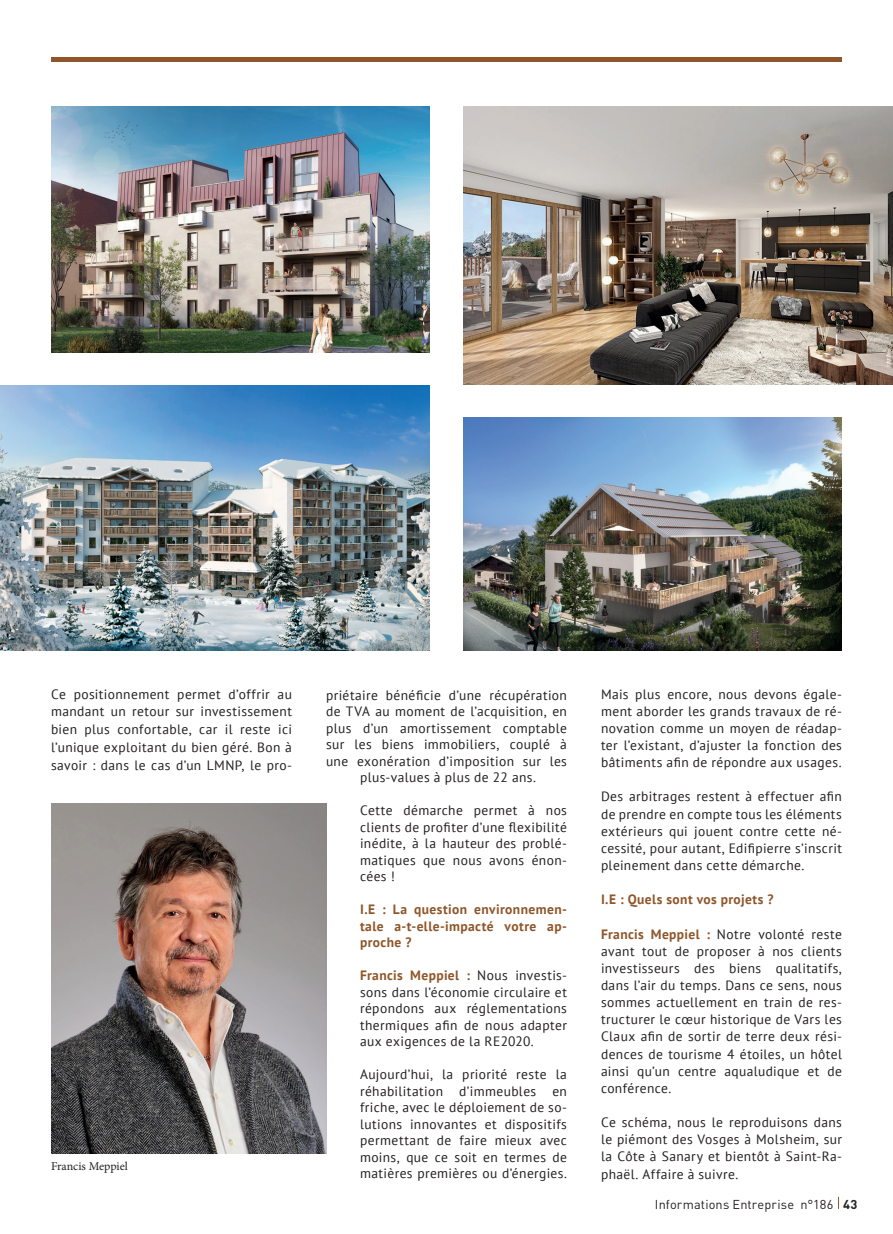
<style>
.page{position:relative;width:893px;height:1234px;background:#fff}
.page>*{position:absolute;margin:0;border:0;box-sizing:border-box;transform-origin:0 0}
.t1{font:13.5px/17.1px "PT Sans";letter-spacing:.03em;color:#231f20;text-align:justify}
.t2{font:700 13.5px/16.5px "PT Sans";letter-spacing:.03em;color:#8f562a;text-align:justify}
.t3{font:12.75px "DIN Pro";letter-spacing:.015em;color:#231f20}
.t4{font:12px "Minion Pro";letter-spacing:-.005em;color:#231f20}
.s1{font-weight:700;color:#8f562a}
.s2{font-weight:700}
</style>
<div class="page">
<svg style="left:838px;top:1196px;width:1px;height:12px"></svg>
<div style="left:51px;top:57px;width:791px;height:5px;background:#8f562a"></div>
<img style="left:51px;top:803px;width:275px;height:350px">
<img style="left:463px;top:106px;width:430px;height:278px">
<img style="left:463px;top:417px;width:379px;height:233px">
<img style="left:0;top:386px;width:429px;height:264px">
<img style="left:51px;top:106px;width:378px;height:246px">
<p class="t1" style="left:51px;top:684px;width:242px;line-height:17.7px">Ce positionnement permet d’offrir au mandant un retour sur investissement bien plus confortable, car il reste ici l’unique exploitant du bien géré. Bon à savoir : dans le cas d’un LMNP, le pro-</p>
<p class="t1" style="left:326px;top:686px;width:242px;line-height:16.5px;text-align:center">priétaire bénéficie d’une récupération de TVA au moment de l’acquisition, en plus d’un amortissement comptable sur les biens immobiliers, couplé à une exonération d’imposition sur les plus-values à plus de 22 ans.</p>
<p class="t1" style="left:360px;top:801px;width:208px;line-height:16.5px">Cette démarche permet à nos clients de profiter d’une flexibilité inédite, à la hauteur des problé&shy;matiques que nous avons énon&shy;cées !</p>
<p class="t2" style="left:360px;top:900px;width:208px">I.E : La question environnemen&shy;tale a-t-elle-impacté votre ap&shy;proche ?</p>
<p class="t1" style="left:360px;top:966px;width:208px;line-height:16.5px"><span class="s1">Francis Meppiel :</span> Nous investis&shy;sons dans l’économie circulaire et répondons aux réglementations thermiques afin de nous adapter aux exigences de la RE2020.</p>
<p class="t1" style="left:360px;top:1065px;width:208px;line-height:16.5px">Aujourd’hui, la priorité reste la réhabilitation d’immeubles en friche, avec le déploiement de so&shy;lutions innovantes et dispositifs permettant de faire mieux avec moins, que ce soit en termes de matières premières ou d’énergies.</p>
<p class="t4" style="left:51px;top:1158px;width:78px">Francis Meppiel</p>
<p class="t1" style="left:601px;top:684px;width:242px">Mais plus encore, nous devons égale&shy;ment aborder les grands travaux de ré&shy;novation comme un moyen de réadap&shy;ter l’existant, d’ajuster la fonction des bâtiments afin de répondre aux usages.</p>
<p class="t1" style="left:601px;top:787px;width:242px">Des arbitrages restent à effectuer afin de prendre en compte tous les éléments extérieurs qui jouent contre cette né&shy;cessité, pour autant, Edifipierre s’inscrit pleinement dans cette démarche.</p>
<p class="t2" style="left:601px;top:890px;width:174px">I.E : Quels sont vos projets ?</p>
<p class="t1" style="left:601px;top:924px;width:242px"><span class="s1">Francis Meppiel :</span> Notre volonté reste avant tout de proposer à nos clients investisseurs des biens qualitatifs, dans l’air du temps. Dans ce sens, nous sommes actuellement en train de res&shy;tructurer le cœur historique de Vars les Claux afin de sortir de terre deux rési&shy;dences de tourisme 4 étoiles, un hôtel ainsi qu’un centre aqualudique et de conférence.</p>
<p class="t1" style="left:601px;top:1113px;width:242px">Ce schéma, nous le reproduisons dans le piémont des Vosges à Molsheim, sur la Côte à Sanary et bientôt à Saint-Ra&shy;phaël. Affaire à suivre.</p>
<p class="t3" style="left:655px;top:1193px;width:204px">Informations Entreprise n°186 <span class="s2">43</span></p>
</div>
